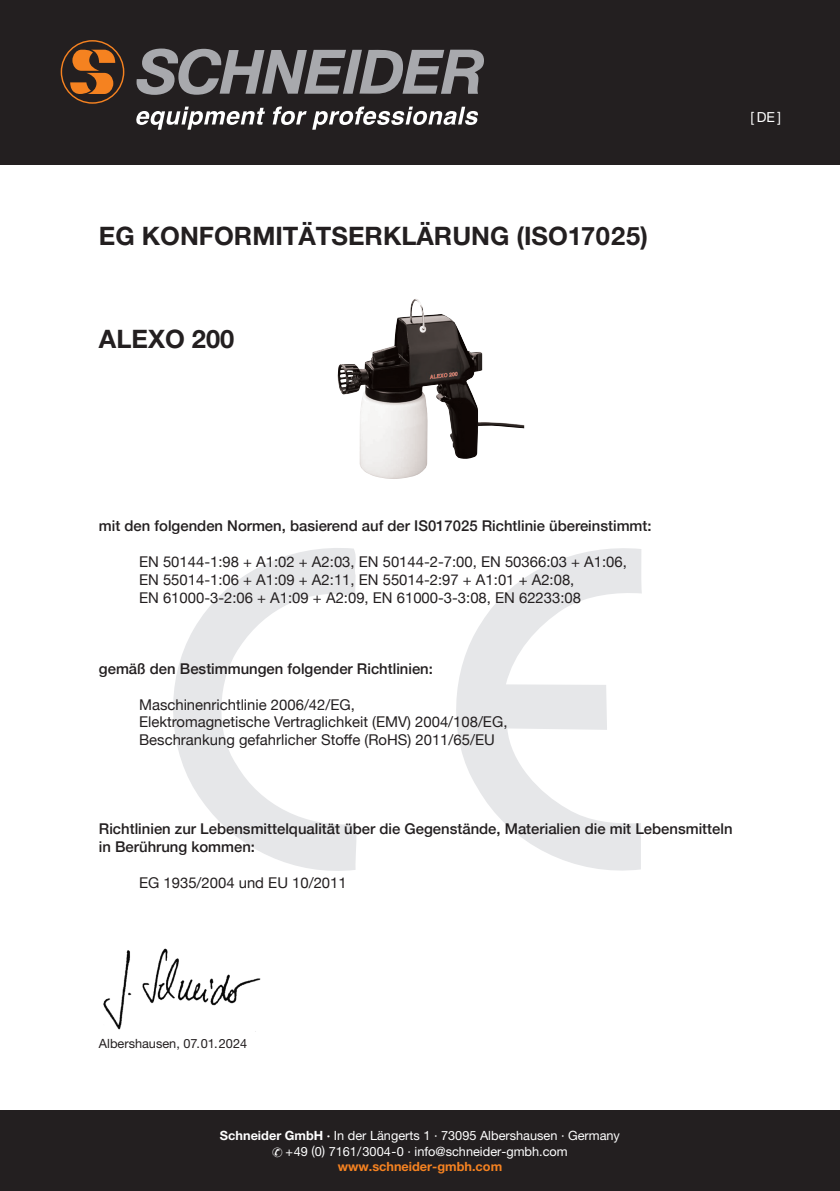
<style>
.page{position:relative;width:840px;height:1191px;background:#fff}
.page>*{position:absolute;margin:0;border:0;box-sizing:border-box;transform-origin:0 0}
.t1{font:700 25.4px "Helvetica Neue LT Pro";color:#231f20}
.t2{font:14.8px/17.8px "Helvetica Neue";color:#231f20}
.t3{font:500 14.8px/17.8px "Helvetica Neue";color:#231f20}
.t4{font:13.8px "Helvetica Neue LT Pro";color:#fff}
.t5{font:12.8px/15.6px "Helvetica Neue LT Pro";color:#fff;text-align:center}
.t6{font:12.8px "Helvetica Neue LT Pro";color:#231f20}
.s1{font-weight:700}
.s2{font-weight:700;color:#f58220}
</style>
<div class="page">
<svg style="left:173px;top:548px;width:184px;height:323px"></svg>
<svg style="left:456px;top:548px;width:185px;height:323px"></svg>
<img style="left:103px;top:948px;width:158px;height:84px">
<div style="left:0;top:0;width:839px;height:164px;background:#231f20"></div>
<svg style="left:136px;top:107px;width:129px;height:23px"></svg>
<svg style="left:272px;top:106px;width:34px;height:19px"></svg>
<svg style="left:312px;top:106px;width:166px;height:24px"></svg>
<svg style="left:136px;top:48px;width:347px;height:47px"></svg>
<svg style="left:61px;top:40px;width:63px;height:64px"></svg>
<div style="left:0;top:1110px;width:839px;height:81px;background:#231f20"></div>
<img style="left:337px;top:299px;width:187px;height:180px">
<h1 class="t1" style="left:99px;top:220px;width:550px">EG KONFORMITÄTSERKLÄRUNG (ISO17025)</h1>
<h1 class="t1" style="left:99px;top:324px;width:137px">ALEXO 200</h1>
<p class="t4" style="left:750px;top:109px;width:32px">[DE]</p>
<p class="t3" style="left:99px;top:516px;width:554px">mit den folgenden Normen, basierend auf der IS017025 Richtlinie übereinstimmt:</p>
<p class="t2" style="left:139px;top:553px;width:489px">EN 50144-1:98 + A1:02 + A2:03, EN 50144-2-7:00, EN 50366:03 + A1:06,<br>EN 55014-1:06 + A1:09 + A2:11, EN 55014-2:97 + A1:01 + A2:08,<br>EN 61000-3-2:06 + A1:09 + A2:09, EN 61000-3-3:08, EN 62233:08</p>
<p class="t3" style="left:99px;top:658px;width:335px">gemäß den Bestimmungen folgender Richtlinien:</p>
<p class="t2" style="left:139px;top:696px;width:369px">Maschinenrichtlinie 2006/42/EG,<br>Elektromagnetische Vertraglichkeit (EMV) 2004/108/EG,<br>Beschrankung gefahrlicher Stoffe (RoHS) 2011/65/EU</p>
<p class="t3" style="left:99px;top:819px;width:634px">Richtlinien zur Lebensmittelqualität über die Gegenstände, Materialien die mit Lebensmitteln in Berührung kommen:</p>
<p class="t2" style="left:139px;top:874px;width:209px">EG 1935/2004 und EU 10/2011</p>
<p class="t6" style="left:99px;top:1036px;width:150px">Albershausen, 07.01.2024</p>
<p class="t5" style="left:220px;top:1127px;width:401px"><span class="s1">Schneider GmbH ·</span> In der Längerts 1 · 73095 Albershausen · Germany ✆ +49 (0) 7161/3004-0 · info@schneider-gmbh.com <span class="s2">www.schneider-gmbh.com</span></p>
</div>
